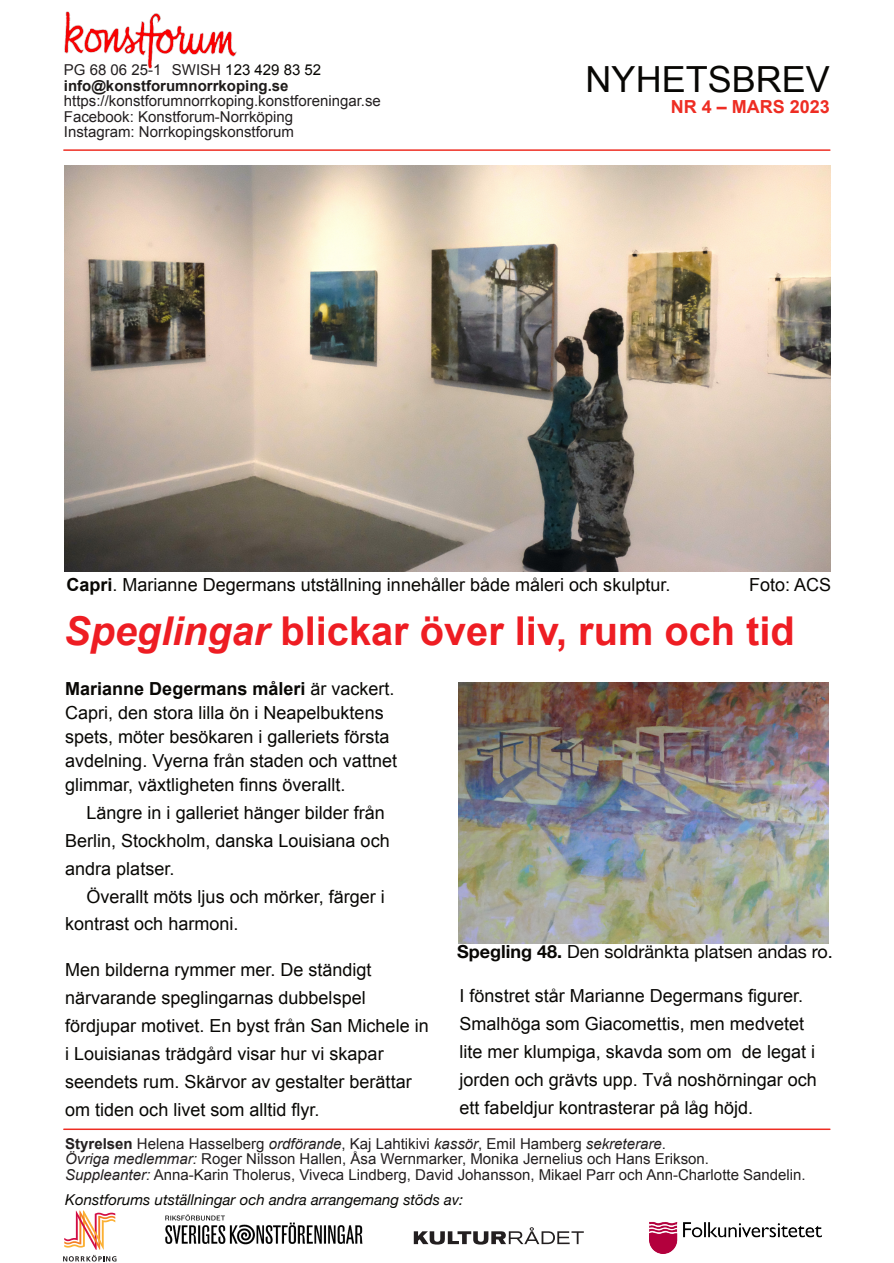
<style>
.page{position:relative;width:894px;height:1263px;background:#fff}
.page>*{position:absolute;margin:0;border:0;box-sizing:border-box;transform-origin:0 0}
.t1{font:700 39.75px "Arial";color:#ee1d23}
.t2{font:36px "Arial";color:#080704}
.t3{font:18px/27.9px "Arial";color:#080704}
.t4{font:18px "Helvetica Neue";color:#080704}
.t5{font:700 18px "Arial";color:#ee2d23}
.t6{font:15px/15.5px "Arial";color:#231f20}
.t7{font:700 15px/15.5px "Arial";color:#1e1b1a}
.t8{font:italic 15px "Helvetica Neue";color:#080704}
.s1{font-weight:400;color:#231f20}
.s2{font-weight:400;color:#080704}
.s3{font-weight:700}
.s4{font-style:italic}
</style>
<div class="page">
<hr style="left:64px;top:149px;width:765px;height:2px;background:#ee2d23">
<hr style="left:64px;top:1128px;width:765px;height:2px;background:#ee2d23">
<svg style="left:63px;top:1210px;width:53px;height:51px"></svg>
<img style="left:165px;top:1214px;width:198px;height:31px">
<img style="left:649px;top:1221px;width:172px;height:33px">
<img style="left:64px;top:11px;width:173px;height:58px">
<svg style="left:413px;top:1227px;width:170px;height:17px"></svg>
<img style="left:65px;top:165px;width:765px;height:406px">
<img style="left:458px;top:682px;width:370px;height:261px">
<p class="t7" style="left:64px;top:64px;width:259px"><span class="s1">PG 68 06 25-1 SWISH</span> <span class="s2">123 429 83 52 </span>info@konstforumnorrkoping.se</p>
<p class="t6" style="left:64px;top:95px;width:318px">https://konstforumnorrkoping.konstforeningar.se<br>Facebook: Konstforum-Norrköping<br>Instagram: Norrkopingskonstforum</p>
<h2 class="t2" style="left:585px;top:66px;width:246px">NYHETSBREV</h2>
<p class="t5" style="left:670px;top:100px;width:161px">NR 4 – MARS 2023</p>
<p class="t3" style="left:66px;top:572px;width:605px"><span class="s3">Capri</span>. Marianne Degermans utställning innehåller både måleri och skulptur.</p>
<p class="t3" style="left:748px;top:572px;width:84px">Foto: ACS</p>
<h1 class="t1" style="left:64px;top:616px;width:732px"><span class="s4">Speglingar</span> blickar över liv, rum och tid</h1>
<p class="t3" style="left:65px;top:678px;width:333px;line-height:24px"><span class="s3">Marianne Degermans måleri</span> är vackert.<br>Capri, den stora lilla ön i Neapelbuktens spets, möter besökaren i galleriets första avdelning. Vyerna från staden och vattnet glimmar, växtligheten finns överallt.</p>
<p class="t3" style="left:65px;top:800px;width:326px;text-indent:21px">Längre in i galleriet hänger bilder från<br>Berlin, Stockholm, danska Louisiana och andra platser.</p>
<p class="t3" style="left:65px;top:884px;width:321px;text-indent:21px">Överallt möts ljus och mörker, färger i kontrast och harmoni.</p>
<p class="t3" style="left:65px;top:958px;width:365px">Men bilderna rymmer mer. De ständigt närvarande speglingarnas dubbelspel fördjupar motivet. En byst från San Michele in i Louisianas trädgård visar hur vi skapar seendets rum. Skärvor av gestalter berättar om tiden och livet som alltid flyr.</p>
<p class="t4" style="left:457px;top:941px;width:377px"><span class="s3">Spegling 48.</span> Den soldränkta platsen andas ro.</p>
<p class="t3" style="left:459px;top:983px;width:358px">I fönstret står Marianne Degermans figurer.<br>Smalhöga som Giacomettis, men medvetet lite mer klumpiga, skavda som om de legat i jorden och grävts upp. Två noshörningar och ett fabeldjur kontrasterar på låg höjd.</p>
<p class="t6" style="left:65px;top:1137px;width:741px"><span class="s3">Styrelsen</span> Helena Hasselberg <span class="s4">ordförande</span>, Kaj Lahtikivi <span class="s4">kassör</span>, Emil Hamberg <span class="s4">sekreterare</span>.<br><span class="s4">Övriga medlemmar:</span> Roger Nilsson Hallen, Åsa Wernmarker, Monika Jernelius och Hans Erikson.<br><span class="s4">Suppleanter:</span> Anna-Karin Tholerus, Viveca Lindberg, David Johansson, Mikael Parr och Ann-Charlotte Sandelin.</p>
<p class="t8" style="left:65px;top:1191px;width:399px">Konstforums utställningar och andra arrangemang stöds av:</p>
</div>
